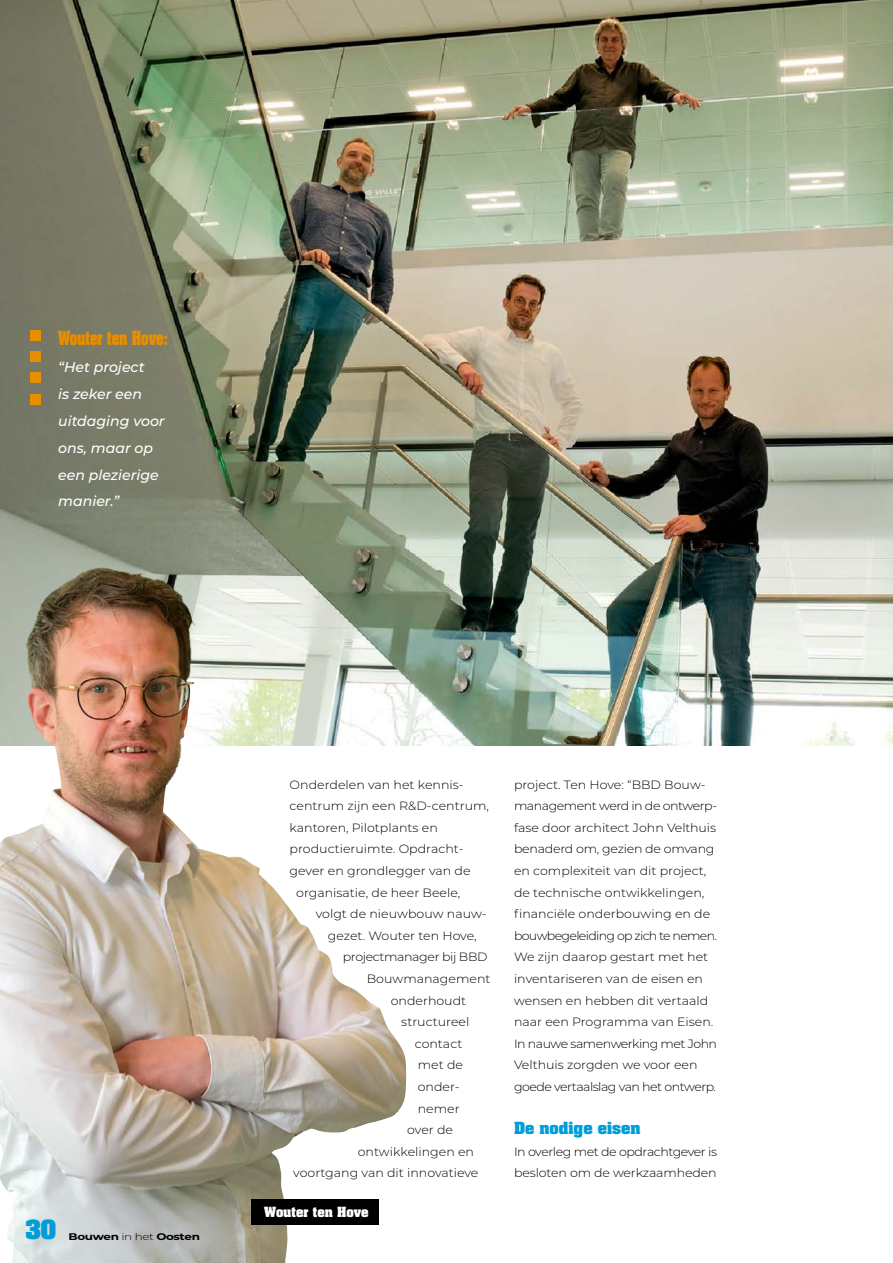
<style>
.page{position:relative;width:893px;height:1263px;background:#fff}
.page>*{position:absolute;margin:0;border:0;box-sizing:border-box;transform-origin:0 0}
.t1{font:700 22.5px "Aachen";color:#009ed9}
.t2{font:700 16.65px "Aachen";color:#e98e00;scale:.73 1}
.t3{font:700 14.25px "Aachen";color:#009ed9;scale:1.05 1}
.t4{font:italic 500 14.1px/27px "Montserrat";color:#fff}
.t5{font:300 12px/21.6px "Montserrat";color:#000;scale:1.05 1}
.t6{font:300 12px/21.6px "Montserrat";letter-spacing:-.035em;color:#000;scale:1.05 1}
.t7{font:300 12px "Montserrat";letter-spacing:-.03em;color:#000;scale:1.05 1}
.t8{font:700 12px "Aachen";color:#fff}
.t9{font:700 9.6px "Montserrat";letter-spacing:-.03em;color:#000;scale:1.25 1}
.s1{font-weight:300}
</style>
<div class="page">
<img style="left:0;top:0;width:893px;height:745px">
<div style="left:30px;top:330px;width:10px;height:11px;background:#e98e00"></div>
<div style="left:30px;top:351px;width:10px;height:11px;background:#e98e00"></div>
<div style="left:30px;top:372px;width:10px;height:11px;background:#e98e00"></div>
<div style="left:30px;top:394px;width:10px;height:10px;background:#e98e00"></div>
<img style="left:0;top:558px;width:407px;height:705px">
<div style="left:251px;top:1199px;width:128px;height:25px;background:#000"></div>
<h2 class="t2" style="left:58px;top:326px;width:152px">Wouter ten Hove:</h2>
<p class="t4" style="left:58px;top:353px;width:108px">“Het project<br>is zeker een uitdaging voor ons, maar op een plezierige manier.”</p>
<h1 class="t1" style="left:26px;top:1213px;width:32px">30</h1>
<p class="t9" style="left:69px;top:1229px;width:107px">Bouwen <span class="s1">in het</span> Oosten</p>
<p class="t5" style="left:290px;top:773px;width:167px">Onderdelen van het kennis-</p>
<p class="t5" style="left:290px;top:795px;width:191px">centrum zijn een R&amp;D-centrum,</p>
<p class="t5" style="left:290px;top:816px;width:143px">kantoren, Pilotplants en</p>
<p class="t5" style="left:290px;top:838px;width:167px">productieruimte. Opdracht-</p>
<p class="t5" style="left:290px;top:859px;width:174px">gever en grondlegger van de</p>
<p class="t5" style="left:296px;top:881px;width:158px">organisatie, de heer Beele,</p>
<p class="t5" style="left:316px;top:903px;width:164px">volgt de nieuwbouw nauw-</p>
<p class="t5" style="left:328px;top:924px;width:143px">gezet. Wouter ten Hove,</p>
<p class="t7" style="left:343px;top:949px;width:139px">projectmanager bij BBD</p>
<p class="t5" style="left:367px;top:967px;width:119px">Bouwmanagement</p>
<p class="t5" style="left:391px;top:989px;width:73px">onderhoudt</p>
<p class="t5" style="left:401px;top:1011px;width:66px">structureel</p>
<p class="t5" style="left:415px;top:1032px;width:47px">contact</p>
<p class="t5" style="left:418px;top:1054px;width:45px">met de</p>
<p class="t5" style="left:418px;top:1075px;width:41px">onder-</p>
<p class="t5" style="left:418px;top:1097px;width:41px">nemer</p>
<p class="t5" style="left:407px;top:1119px;width:45px">over de</p>
<p class="t5" style="left:358px;top:1140px;width:112px">ontwikkelingen en</p>
<p class="t5" style="left:293px;top:1162px;width:178px">voortgang van dit innovatieve</p>
<p class="t8" style="left:264px;top:1203px;width:106px">Wouter ten Hove</p>
<p class="t5" style="left:514px;top:773px;width:195px">project. Ten Hove: “BBD Bouw&shy;management werd in de ontwerp&shy;fase door architect John Velthuis benaderd om, gezien de omvang en complexiteit van dit project, de technische ontwikkelingen, financiële onderbouwing en de bouwbegeleiding op zich te nemen.<br>We zijn daarop gestart met het inventariseren van de eisen en wensen en hebben dit vertaald naar een Programma van Eisen.<br>In nauwe samenwerking met John<br>Velthuis zorgden we voor een goede vertaalslag van het ontwerp.</p>
<p class="t3" style="left:514px;top:1118px;width:122px">De nodige eisen</p>
<p class="t6" style="left:514px;top:1140px;width:195px">In overleg met de opdrachtgever is besloten om de werkzaamheden</p>
</div>
